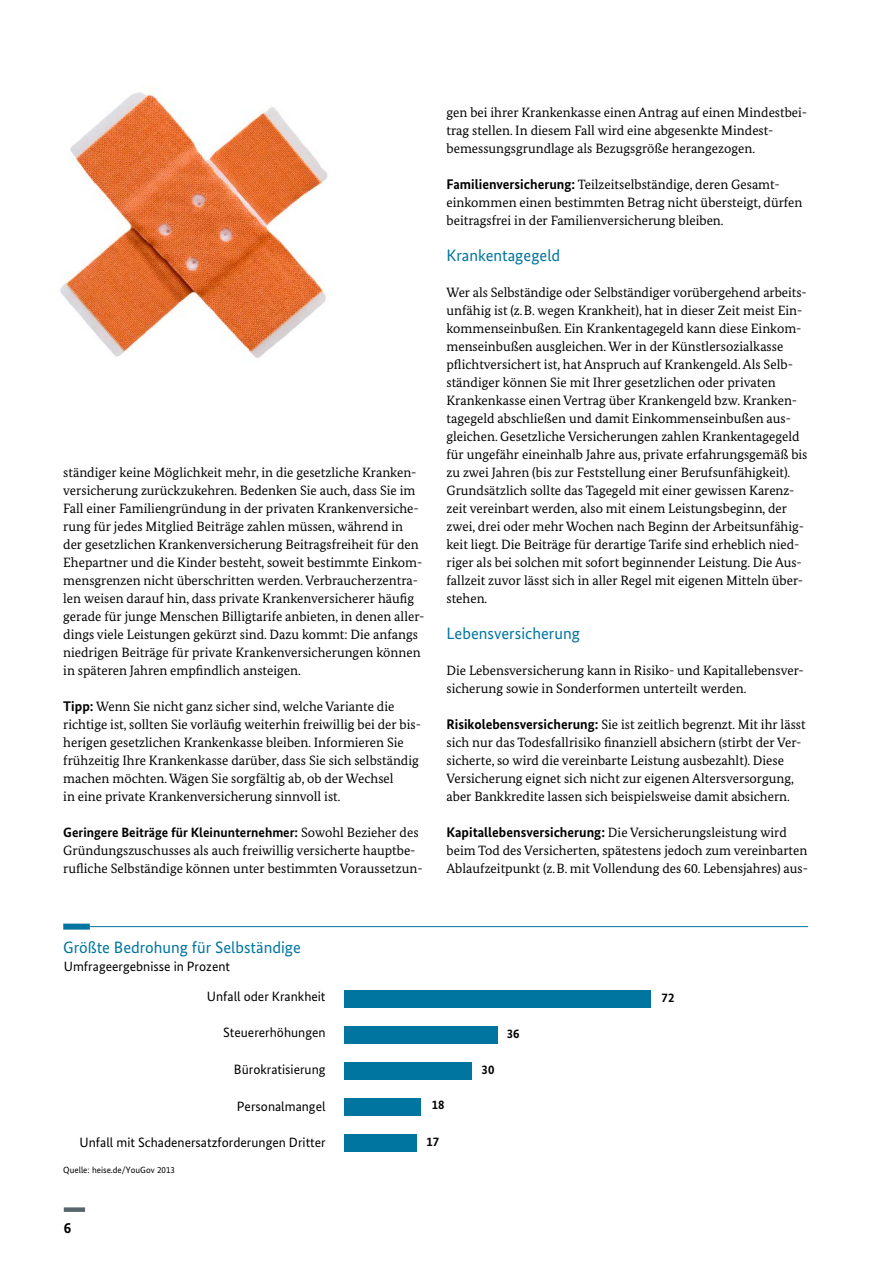
<style>
.page{position:relative;width:893px;height:1263px;background:#fff}
.page>*{position:absolute;margin:0;border:0;box-sizing:border-box;transform-origin:0 0}
.t1{font:16.5px "Bundes Sans";color:#0075a0}
.t2{font:700 15px "Bundes Sans";color:#000}
.t3{font:13.5px/18px "Bundes Serif";color:#000}
.t4{font:13.5px "Bundes Sans";color:#000}
.t5{font:700 12.75px "Bundes Sans";color:#000}
.t6{font:9px "Bundes Sans";color:#000}
.s1{font-family:"Bundes Sans";font-weight:700;font-size:13.95px}
.s2{font-family:"Bundes Sans";font-weight:700}
</style>
<div class="page">
<div style="left:64px;top:1207px;width:21px;height:5px;background:#57666d"></div>
<div style="left:63px;top:924px;width:27px;height:6px;background:#0075a0"></div>
<hr style="left:90px;top:926px;width:718px;height:1px;background:#0075a0">
<div style="left:344px;top:990px;width:307px;height:17px;background:#0075a0"></div>
<div style="left:344px;top:1026px;width:153px;height:17px;background:#0075a0"></div>
<div style="left:344px;top:1062px;width:128px;height:17px;background:#0075a0"></div>
<div style="left:344px;top:1098px;width:77px;height:17px;background:#0075a0"></div>
<div style="left:344px;top:1134px;width:72px;height:17px;background:#0075a0"></div>
<img style="left:60px;top:92px;width:267px;height:266px">
<p class="t3" style="left:63px;top:463px;width:363px">ständiger keine Möglichkeit mehr, in die gesetzliche Kranken&shy;versicherung zurückzukehren. Bedenken Sie auch, dass Sie im Fall einer Familiengründung in der privaten Krankenversiche&shy;rung für jedes Mitglied Beiträge zahlen müssen, während in der gesetzlichen Krankenversicherung Beitragsfreiheit für den Ehepartner und die Kinder besteht, soweit bestimmte Einkom&shy;mensgrenzen nicht überschritten werden. Verbraucherzentra&shy;len weisen darauf hin, dass private Krankenversicherer häufig gerade für junge Menschen Billigtarife anbieten, in denen aller&shy;dings viele Leistungen gekürzt sind. Dazu kommt: Die anfangs niedrigen Beiträge für private Krankenversicherungen können in späteren Jahren empfindlich ansteigen.</p>
<p class="t3" style="left:63px;top:697px;width:359px"><span class="s1">Tipp:</span> Wenn Sie nicht ganz sicher sind, welche Variante die richtige ist, sollten Sie vorläufig weiterhin freiwillig bei der bis&shy;herigen gesetzlichen Krankenkasse bleiben. Informieren Sie frühzeitig Ihre Krankenkasse darüber, dass Sie sich selbständig machen möchten. Wägen Sie sorgfältig ab, ob der Wechsel<br>in eine private Krankenversicherung sinnvoll ist.</p>
<p class="t3" style="left:63px;top:823px;width:361px"><span class="s2">Geringere Beiträge für Kleinunternehmer:</span> Sowohl Bezieher des<br>Gründungszuschusses als auch freiwillig versicherte hauptbe&shy;rufliche Selbständige können unter bestimmten Voraussetzun-</p>
<p class="t3" style="left:446px;top:103px;width:362px">gen bei ihrer Krankenkasse einen Antrag auf einen Mindestbei&shy;trag stellen. In diesem Fall wird eine abgesenkte Mindest&shy;bemessungsgrundlage als Bezugsgröße herangezogen.</p>
<p class="t3" style="left:446px;top:175px;width:357px"><span class="s1">Familienversicherung:</span> Teilzeitselbständige, deren Gesamt&shy;einkommen einen bestimmten Betrag nicht übersteigt, dürfen beitragsfrei in der Familienversicherung bleiben.</p>
<h3 class="t1" style="left:446px;top:245px;width:115px">Krankentagegeld</h3>
<p class="t3" style="left:446px;top:283px;width:363px">Wer als Selbständige oder Selbständiger vorübergehend arbeits&shy;unfähig ist (z.B. wegen Krankheit), hat in dieser Zeit meist Ein&shy;kommenseinbußen. Ein Krankentagegeld kann diese Einkom&shy;menseinbußen ausgleichen. Wer in der Künstlersozialkasse pflichtversichert ist, hat Anspruch auf Krankengeld. Als Selb&shy;ständiger können Sie mit Ihrer gesetzlichen oder privaten Krankenkasse einen Vertrag über Krankengeld bzw. Kranken&shy;tagegeld abschließen und damit Einkommenseinbußen aus&shy;gleichen. Gesetzliche Versicherungen zahlen Krankentagegeld für ungefähr eineinhalb Jahre aus, private erfahrungsgemäß bis zu zwei Jahren (bis zur Feststellung einer Berufsunfähigkeit).<br>Grundsätzlich sollte das Tagegeld mit einer gewissen Karenz&shy;zeit vereinbart werden, also mit einem Leistungsbeginn, der zwei, drei oder mehr Wochen nach Beginn der Arbeitsunfähig&shy;keit liegt. Die Beiträge für derartige Tarife sind erheblich nied&shy;riger als bei solchen mit sofort beginnender Leistung. Die Aus&shy;fallzeit zuvor lässt sich in aller Regel mit eigenen Mitteln über&shy;stehen.</p>
<h3 class="t1" style="left:446px;top:623px;width:135px">Lebensversicherung</h3>
<p class="t3" style="left:446px;top:661px;width:359px">Die Lebensversicherung kann in Risiko- und Kapitallebensver&shy;sicherung sowie in Sonderformen unterteilt werden.</p>
<p class="t3" style="left:446px;top:715px;width:361px"><span class="s1">Risikolebensversicherung:</span> Sie ist zeitlich begrenzt. Mit ihr lässt sich nur das Todesfallrisiko finanziell absichern (stirbt der Ver&shy;sicherte, so wird die vereinbarte Leistung ausbezahlt). Diese Versicherung eignet sich nicht zur eigenen Altersversorgung, aber Bankkredite lassen sich beispielsweise damit absichern.</p>
<p class="t3" style="left:446px;top:823px;width:363px"><span class="s1">Kapitallebensversicherung:</span> Die Versicherungsleistung wird beim Tod des Versicherten, spätestens jedoch zum vereinbarten<br>Ablaufzeitpunkt (z.B. mit Vollendung des 60. Lebensjahres) aus-</p>
<p class="t1" style="left:63px;top:937px;width:239px">Größte Bedrohung für Selbständige</p>
<p class="t4" style="left:64px;top:958px;width:168px">Umfrageergebnisse in Prozent</p>
<p class="t4" style="left:207px;top:988px;width:120px">Unfall oder Krankheit</p>
<p class="t4" style="left:223px;top:1024px;width:104px">Steuererhöhungen</p>
<p class="t4" style="left:234px;top:1061px;width:93px">Bürokratisierung</p>
<p class="t4" style="left:237px;top:1098px;width:90px">Personalmangel</p>
<p class="t4" style="left:80px;top:1134px;width:248px">Unfall mit Schadenersatzforderungen Dritter</p>
<p class="t6" style="left:63px;top:1164px;width:113px">Quelle: heise.de/YouGov 2013</p>
<p class="t2" style="left:64px;top:1219px;width:9px">6</p>
<p class="t5" style="left:432px;top:1097px;width:14px">18</p>
<p class="t5" style="left:427px;top:1134px;width:14px">17</p>
<p class="t5" style="left:482px;top:1062px;width:14px">30</p>
<p class="t5" style="left:507px;top:1026px;width:14px">36</p>
<p class="t5" style="left:662px;top:990px;width:14px">72</p>
</div>
